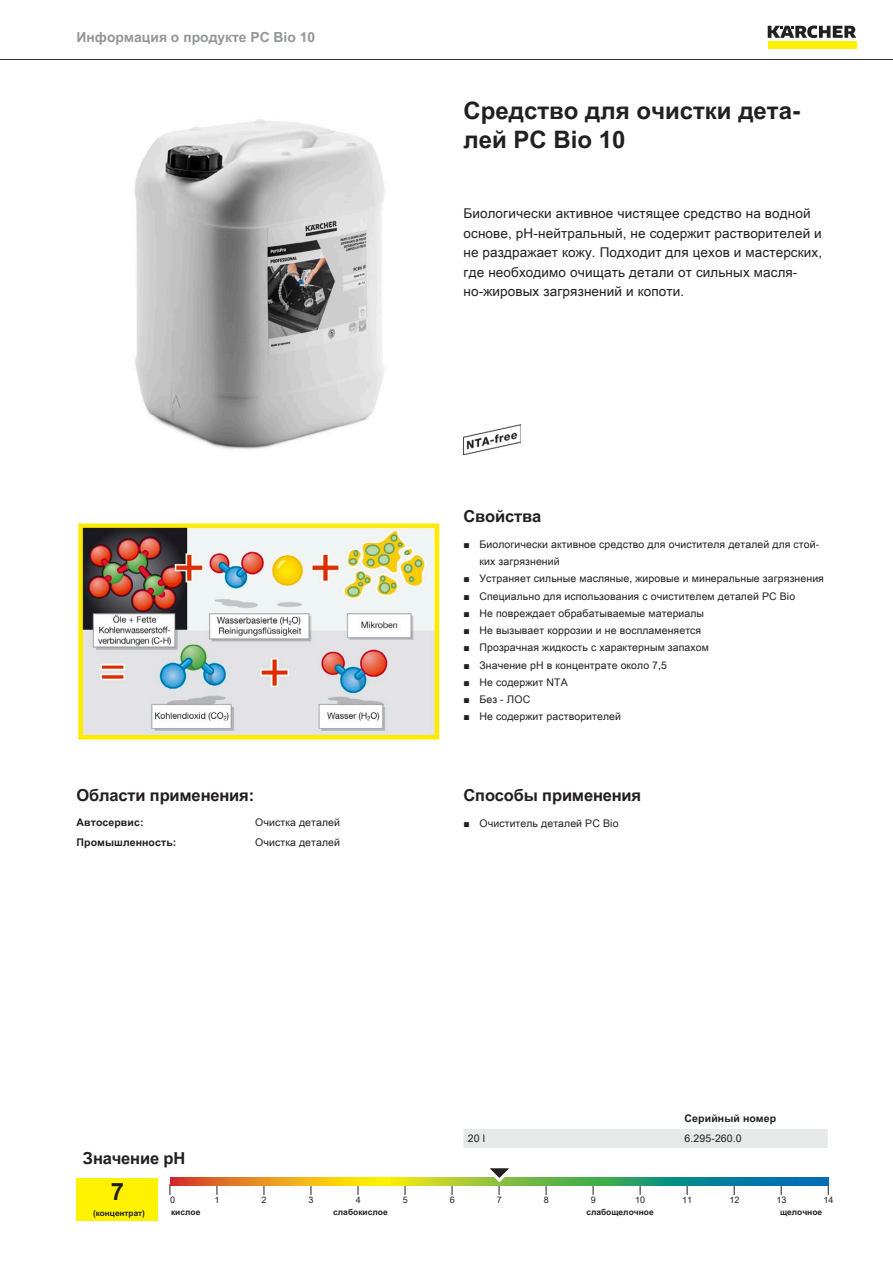
<style>
.page{position:relative;width:893px;height:1263px;background:#fff}
.page>*{position:absolute;margin:0;border:0;box-sizing:border-box;transform-origin:0 0}
.t1{font:700 24px/28.8px "Arial Unicode MS";color:#231f20}
.t2{font:700 16.5px "Arial Unicode MS";letter-spacing:-.01em;color:#231f20}
.t3{font:700 13.8px "Arial Unicode MS";color:#949698}
.t4{font:13.5px/19.5px "Arial Unicode MS";letter-spacing:.01em;color:#231f20}
.t5{font:10.5px/17.2px "Arial Unicode MS";letter-spacing:.01em;color:#231f20}
.t6{font:700 10.5px "Arial Unicode MS";letter-spacing:.01em;color:#231f20}
.t7{font:9px "Arial Unicode MS";color:#231f20}
.t8{font:700 8.4px "Arial Unicode MS";color:#231f20}
.t9{font:700 8.25px "Arial Unicode MS";color:#231f20}
.s1{font-family:"Arial"}
</style>
<div class="page">
<hr style="left:0;top:59px;width:893px;height:1px;background:#231f20">
<div style="left:768px;top:42px;width:88px;height:7px;background:#fff200"></div>
<svg style="left:768px;top:26px;width:88px;height:12px"></svg>
<img style="left:134px;top:119px;width:251px;height:330px">
<img style="left:463px;top:424px;width:57px;height:30px">
<img style="left:77px;top:519px;width:363px;height:224px">
<div style="left:77px;top:1178px;width:81px;height:42px;background:#fff200"></div>
<svg style="left:170px;top:1178px;width:658px;height:8px;background:#82a04c"></svg>
<svg style="left:482px;top:1168px;width:38px;height:27px"></svg>
<div style="left:463px;top:1129px;width:365px;height:19px;background:#e7e8e8"></div>
<h3 class="t3" style="left:77px;top:27px;width:240px">Информация о продукте PC Bio 10</h3>
<h2 class="t2" style="left:77px;top:783px;width:179px">Области применения:</h2>
<p class="t6" style="left:77px;top:815px;width:68px">Автосервис:</p>
<p class="t5" style="left:255px;top:813px;width:86px">Очистка деталей</p>
<p class="t6" style="left:77px;top:834px;width:101px">Промышленность:</p>
<p class="t5" style="left:255px;top:833px;width:86px">Очистка деталей</p>
<h1 class="t1" style="left:463px;top:97px;width:338px">Средство для очистки дета&shy;лей PC Bio 10</h1>
<p class="t4" style="left:463px;top:203px;width:360px">Биологически активное чистящее средство на водной основе, pH-нейтральный, не содержит растворителей и не раздражает кожу. Подходит для цехов и мастерских, где необходимо очищать детали от сильных масля&shy;но-жировых загрязнений и копоти.</p>
<h2 class="t2" style="left:463px;top:504px;width:79px">Свойства</h2>
<p class="t5" style="left:479px;top:535px;width:341px;text-indent:-16px"><span class="s1">■</span> Биологически активное средство для очистителя деталей для стой&shy;ких загрязнений</p>
<p class="t5" style="left:463px;top:570px;width:362px"><span class="s1">■</span> Устраняет сильные масляные, жировые и минеральные загрязнения</p>
<p class="t5" style="left:463px;top:587px;width:333px"><span class="s1">■</span> Специально для использования с очистителем деталей PC Bio</p>
<p class="t5" style="left:463px;top:604px;width:242px"><span class="s1">■</span> Не повреждает обрабатываемые материалы</p>
<p class="t5" style="left:463px;top:622px;width:239px"><span class="s1">■</span> Не вызывает коррозии и не воспламеняется</p>
<p class="t5" style="left:463px;top:639px;width:247px"><span class="s1">■</span> Прозрачная жидкость с характерным запахом</p>
<p class="t5" style="left:463px;top:656px;width:205px"><span class="s1">■</span> Значение pH в концентрате около 7,5</p>
<p class="t5" style="left:463px;top:673px;width:106px"><span class="s1">■</span> Не содержит NTA</p>
<p class="t5" style="left:463px;top:691px;width:68px"><span class="s1">■</span> Без - ЛОС</p>
<p class="t5" style="left:463px;top:708px;width:159px"><span class="s1">■</span> Не содержит растворителей</p>
<h2 class="t2" style="left:463px;top:783px;width:179px">Способы применения</h2>
<p class="t5" style="left:463px;top:814px;width:156px"><span class="s1">■</span> Очиститель деталей PC Bio</p>
<p class="t6" style="left:685px;top:1111px;width:93px">Серийный номер</p>
<p class="t5" style="left:468px;top:1129px;width:19px">20 l</p>
<p class="t5" style="left:685px;top:1129px;width:59px">6.295-260.0</p>
<h2 class="t2" style="left:83px;top:1146px;width:104px">Значение pH</h2>
<h1 class="t1" style="left:111px;top:1178px;width:15px">7</h1>
<p class="t7" style="left:170px;top:1193px;width:7px">0</p>
<p class="t7" style="left:215px;top:1193px;width:7px">1</p>
<p class="t7" style="left:262px;top:1193px;width:7px">2</p>
<p class="t7" style="left:309px;top:1193px;width:7px">3</p>
<p class="t7" style="left:356px;top:1193px;width:7px">4</p>
<p class="t7" style="left:403px;top:1193px;width:7px">5</p>
<p class="t7" style="left:450px;top:1193px;width:7px">6</p>
<p class="t7" style="left:497px;top:1193px;width:7px">7</p>
<p class="t7" style="left:544px;top:1193px;width:7px">8</p>
<p class="t7" style="left:591px;top:1193px;width:7px">9</p>
<p class="t7" style="left:635px;top:1193px;width:12px">10</p>
<p class="t7" style="left:682px;top:1193px;width:12px">11</p>
<p class="t7" style="left:729px;top:1193px;width:12px">12</p>
<p class="t7" style="left:776px;top:1193px;width:12px">13</p>
<p class="t7" style="left:823px;top:1193px;width:12px">14</p>
<p class="t9" style="left:93px;top:1207px;width:53px">(концентрат)</p>
<p class="t8" style="left:171px;top:1206px;width:31px">кислое</p>
<p class="t8" style="left:333px;top:1206px;width:56px">слабокислое</p>
<p class="t8" style="left:586px;top:1206px;width:69px">слабощелочное</p>
<p class="t8" style="left:780px;top:1206px;width:44px">щелочное</p>
</div>
